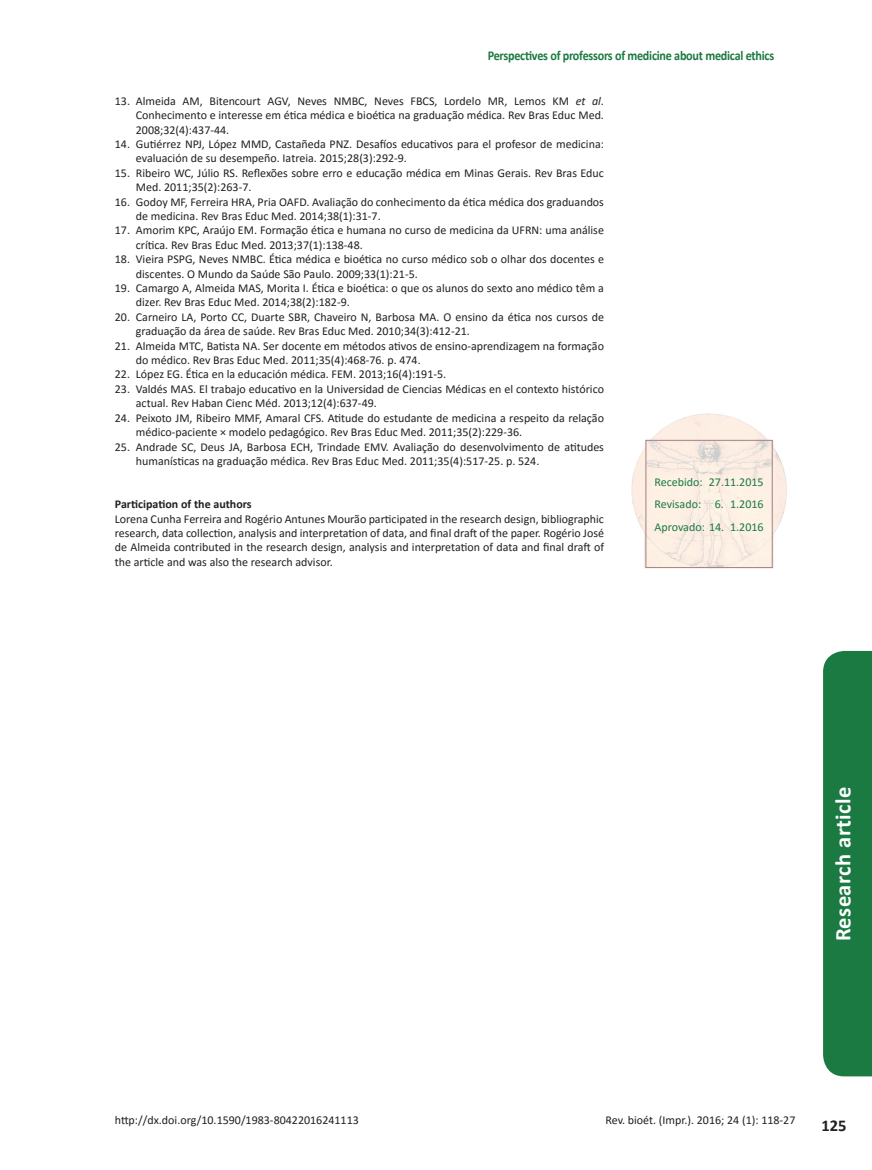
<style>
.page{position:relative;width:872px;height:1170px;background:#fff}
.page>*{position:absolute;margin:0;border:0;box-sizing:border-box;transform-origin:0 0}
.t1{font:700 22.5px "Calibri";letter-spacing:.02em;color:#fff}
.t2{font:700 16.5px "Calibri";color:#231f20}
.t3{font:700 13.5px "Calibri";letter-spacing:-.02em;color:#1b7942;scale:.9 1}
.Referencias{font:12px/14.4px "Calibri";color:#231f20}
.t4{font:12px "Calibri";color:#1b7942}
.Titulo_Correspondênc{font:700 12px "Calibri";color:#231f20}
.s1{font-style:italic}
</style>
<div class="page">
<img style="left:631px;top:413px;width:156px;height:155px">
<div style="left:646px;top:440px;width:126px;height:127px;border:1px solid #a38482"></div>
<div style="left:823px;top:651px;width:49px;height:425px;background:#1b7942"></div>
<p class="t3" style="left:488px;top:46px;width:320px">Perspectives of professors of medicine about medical ethics</p>
<p class="Referencias" style="left:136px;top:93px;width:469px;text-align:justify;text-indent:-21px">13. Almeida AM, Bitencourt AGV, Neves NMBC, Neves FBCS, Lordelo MR, Lemos KM <span class="s1">et al</span>.<br>Conhecimento e interesse em ética médica e bioética na graduação médica. Rev Bras Educ Med.<br>2008;32(4):437-44.</p>
<p class="Referencias" style="left:136px;top:136px;width:469px;text-indent:-21px">14. Gutiérrez NPJ, López MMD, Castañeda PNZ. Desafíos educativos para el profesor de medicina: evaluación de su desempeño. Iatreia. 2015;28(3):292-9.</p>
<p class="Referencias" style="left:136px;top:165px;width:469px;text-indent:-21px">15. Ribeiro WC, Júlio RS. Reflexões sobre erro e educação médica em Minas Gerais. Rev Bras Educ<br>Med. 2011;35(2):263-7.</p>
<p class="Referencias" style="left:136px;top:194px;width:469px;text-indent:-21px">16. Godoy MF, Ferreira HRA, Pria OAFD. Avaliação do conhecimento da ética médica dos graduandos de medicina. Rev Bras Educ Med. 2014;38(1):31-7.</p>
<p class="Referencias" style="left:136px;top:223px;width:469px;text-indent:-21px">17. Amorim KPC, Araújo EM. Formação ética e humana no curso de medicina da UFRN: uma análise crítica. Rev Bras Educ Med. 2013;37(1):138-48.</p>
<p class="Referencias" style="left:136px;top:252px;width:469px;text-indent:-21px">18. Vieira PSPG, Neves NMBC. Ética médica e bioética no curso médico sob o olhar dos docentes e discentes. O Mundo da Saúde São Paulo. 2009;33(1):21-5.</p>
<p class="Referencias" style="left:136px;top:280px;width:469px;text-indent:-21px">19. Camargo A, Almeida MAS, Morita I. Ética e bioética: o que os alunos do sexto ano médico têm a dizer. Rev Bras Educ Med. 2014;38(2):182-9.</p>
<p class="Referencias" style="left:136px;top:309px;width:469px;text-indent:-21px">20. Carneiro LA, Porto CC, Duarte SBR, Chaveiro N, Barbosa MA. O ensino da ética nos cursos de graduação da área de saúde. Rev Bras Educ Med. 2010;34(3):412-21.</p>
<p class="Referencias" style="left:136px;top:338px;width:469px;text-indent:-21px">21. Almeida MTC, Batista NA. Ser docente em métodos ativos de ensino-aprendizagem na formação do médico. Rev Bras Educ Med. 2011;35(4):468-76. p. 474.</p>
<p class="Referencias" style="left:115px;top:367px;width:333px">22. López EG. Ética en la educación médica. FEM. 2013;16(4):191-5.</p>
<p class="Referencias" style="left:136px;top:381px;width:469px;text-indent:-21px">23. Valdés MAS. El trabajo educativo en la Universidad de Ciencias Médicas en el contexto histórico actual. Rev Haban Cienc Méd. 2013;12(4):637-49.</p>
<p class="Referencias" style="left:136px;top:410px;width:469px;text-indent:-21px">24. Peixoto JM, Ribeiro MMF, Amaral CFS. Atitude do estudante de medicina a respeito da relação médico-paciente × modelo pedagógico. Rev Bras Educ Med. 2011;35(2):229-36.</p>
<p class="Referencias" style="left:136px;top:439px;width:469px;text-indent:-21px">25. Andrade SC, Deus JA, Barbosa ECH, Trindade EMV. Avaliação do desenvolvimento de atitudes humanísticas na graduação médica. Rev Bras Educ Med. 2011;35(4):517-25. p. 524.</p>
<p class="Titulo_Correspondênc" style="left:115px;top:495px;width:138px">Participation of the authors</p>
<p class="Referencias" style="left:115px;top:511px;width:490px;text-align:justify">Lorena Cunha Ferreira and Rogério Antunes Mourão participated in the research design, bibliographic research, data collection, analysis and interpretation of data, and final draft of the paper. Rogério José de Almeida contributed in the research design, analysis and interpretation of data and final draft of the article and was also the research advisor.</p>
<p class="t4" style="left:654px;top:473px;width:111px">Recebido: 27.11.2015</p>
<p class="t4" style="left:654px;top:496px;width:111px">Revisado: 6. 1.2016</p>
<p class="t4" style="left:654px;top:519px;width:111px">Aprovado: 14. 1.2016</p>
<p class="Referencias" style="left:115px;top:1112px;width:245px">http://dx.doi.org/10.1590/1983-80422016241113</p>
<h1 class="t1" style="left:827px;top:941px;width:156px;rotate:-90deg">Research article</h1>
<p class="Referencias" style="left:605px;top:1112px;width:191px">Rev. bioét. (Impr.). 2016; 24 (1): 118-27</p>
<h2 class="t2" style="left:821px;top:1113px;width:27px">125</h2>
</div>
